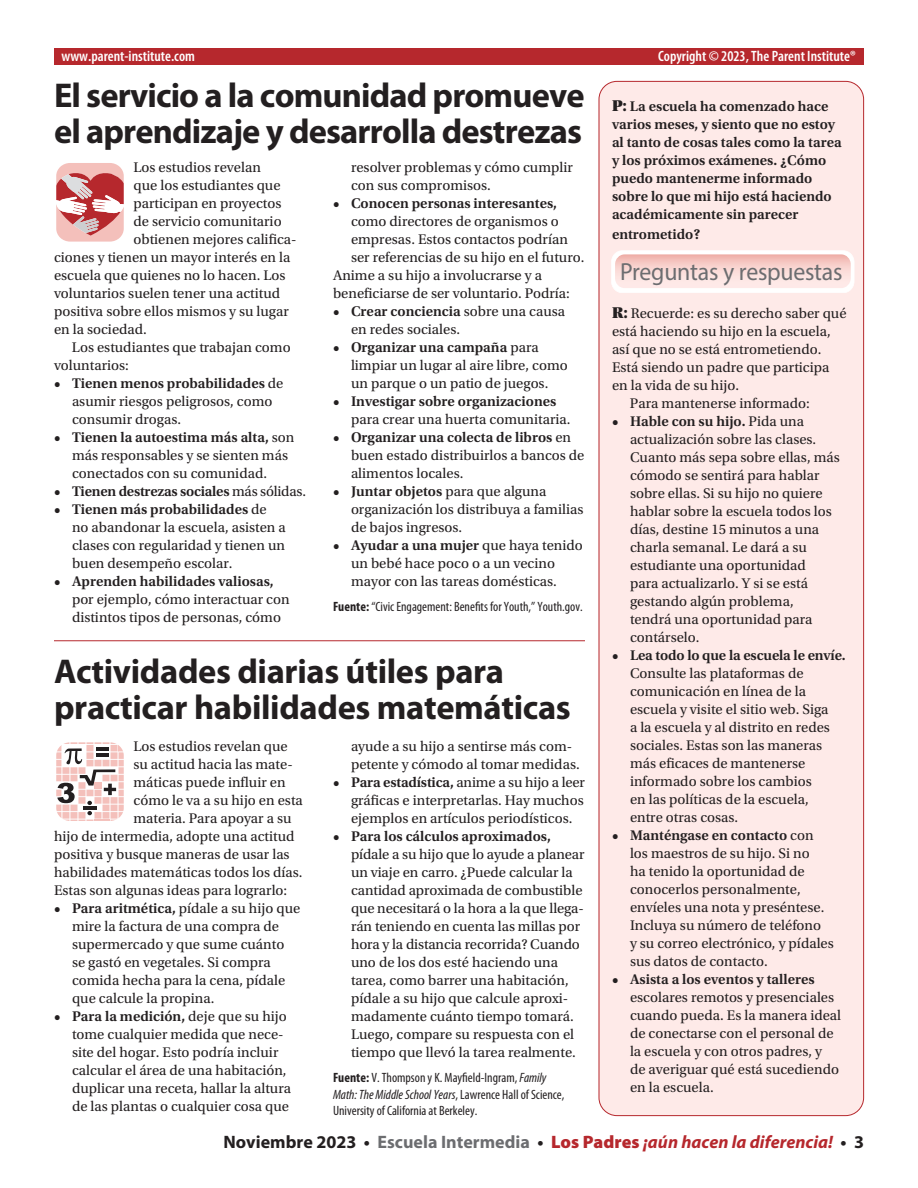
<style>
.page{position:relative;width:918px;height:1188px;background:#fff}
.page>*{position:absolute;margin:0;border:0;box-sizing:border-box;transform-origin:0 0}
.t1{font:700 34.5px/36px "Myriad Pro";letter-spacing:-.015em;color:#231f20}
.t2{font:24.75px "Block Berthold BQ";letter-spacing:-.01em;color:#6c6d70;scale:.96 1}
.t3{font:italic 700 18px "Myriad Pro";color:#b6282d}
.t4{font:600 condensed 15px "Myriad Pro";color:#fff}
.t5{font:14.7px/18px "Utopia Std";color:#231f20}
.t6{font:600 14.7px/18px "Utopia Std";color:#231f20}
.t7{font:condensed 13.5px/16.5px "Myriad Pro";color:#231f20}
.s1{font-weight:600}
.s2{font-weight:400}
.s3{font-weight:700}
.s4{font-style:italic}
.s5{font-family:"Utopia Std Black Headline";font-weight:400;font-size:16.5px}
.s6{font-family:"Utopia Std Black Headline";font-size:16.5px}
.s7{font-style:normal;color:#231f20}
.s8{font-style:normal;color:#6c6d70}
.s9{font-weight:900;font-style:normal}
</style>
<div class="page">
<svg style="left:56px;top:163px;width:68px;height:79px;background:#dc9697"></svg>
<svg style="left:56px;top:742px;width:68px;height:79px"></svg>
<div style="left:54px;top:49px;width:810px;height:16px;background:#b6282d"></div>
<hr style="left:54px;top:640px;width:531px;height:1px;background:#b6282d">
<div style="left:599px;top:81px;width:265px;height:1035px;background:#feeae8;border-radius:18px"></div>
<div style="left:611px;top:250px;width:243px;height:43px;background:#fff"></div>
<img style="left:615px;top:254px;width:236px;height:34px">
<p class="t4" style="left:62px;top:46px;width:135px">www.parent-institute.com</p>
<p class="t4" style="left:658px;top:46px;width:199px">Copyright © 2023, The Parent Institute®</p>
<h1 class="t1" style="left:54px;top:76px;width:532px">El servicio a la comunidad promueve el aprendizaje y desarrolla destrezas</h1>
<p class="t5" style="left:134px;top:158px;width:129px">Los estudios revelan</p>
<p class="t5" style="left:134px;top:176px;width:149px">que los estudiantes que</p>
<p class="t5" style="left:134px;top:194px;width:149px">participan en proyectos</p>
<p class="t5" style="left:134px;top:212px;width:150px">de servicio comunitario</p>
<p class="t5" style="left:134px;top:230px;width:165px">obtienen mejores califica-</p>
<p class="t5" style="left:54px;top:248px;width:238px">ciones y tienen un mayor interés en la</p>
<p class="t5" style="left:54px;top:266px;width:233px">escuela que quienes no lo hacen. Los</p>
<p class="t5" style="left:54px;top:284px;width:228px">voluntarios suelen tener una actitud</p>
<p class="t5" style="left:54px;top:302px;width:236px">positiva sobre ellos mismos y su lugar</p>
<p class="t5" style="left:54px;top:320px;width:94px">en la sociedad.</p>
<p class="t5" style="left:72px;top:338px;width:220px">Los estudiantes que trabajan como</p>
<p class="t5" style="left:54px;top:356px;width:76px">voluntarios:</p>
<p class="t5" style="left:72px;top:374px;width:213px;text-indent:-18px"><span class="s1">• Tienen menos probabilidades</span> de asumir riesgos peligrosos, como consumir drogas.</p>
<p class="t5" style="left:72px;top:428px;width:224px;text-indent:-18px"><span class="s1">• Tienen la autoestima más alta,</span> son más responsables y se sienten más conectados con su comunidad.</p>
<p class="t6" style="left:54px;top:482px;width:254px">• Tienen destrezas sociales <span class="s2">más sólidas.</span></p>
<p class="t5" style="left:72px;top:500px;width:215px;text-indent:-18px"><span class="s1">• Tienen más probabilidades</span> de no abandonar la escuela, asisten a clases con regularidad y tienen un buen desempeño escolar.</p>
<p class="t6" style="left:54px;top:572px;width:221px">• Aprenden habilidades valiosas,</p>
<p class="t5" style="left:72px;top:590px;width:219px">por ejemplo, cómo interactuar con distintos tipos de personas, cómo</p>
<p class="t5" style="left:351px;top:158px;width:223px">resolver problemas y cómo cumplir con sus compromisos.</p>
<p class="t6" style="left:333px;top:194px;width:226px">• Conocen personas interesantes,</p>
<p class="t5" style="left:351px;top:212px;width:209px">como directores de organismos o</p>
<p class="t5" style="left:351px;top:230px;width:219px">empresas. Estos contactos podrían</p>
<p class="t5" style="left:351px;top:248px;width:235px">ser referencias de su hijo en el futuro.</p>
<p class="t5" style="left:333px;top:266px;width:211px">Anime a su hijo a involucrarse y a</p>
<p class="t5" style="left:333px;top:284px;width:238px">beneficiarse de ser voluntario. Podría:</p>
<p class="t5" style="left:351px;top:302px;width:216px;text-indent:-18px"><span class="s1">• Crear conciencia</span> sobre una causa en redes sociales.</p>
<p class="t5" style="left:351px;top:338px;width:218px;text-indent:-18px"><span class="s1">• Organizar una campaña</span> para limpiar un lugar al aire libre, como un parque o un patio de juegos.</p>
<p class="t6" style="left:333px;top:392px;width:225px">• Investigar sobre organizaciones</p>
<p class="t5" style="left:351px;top:410px;width:221px">para crear una huerta comunitaria.</p>
<p class="t5" style="left:351px;top:428px;width:235px;text-indent:-18px"><span class="s1">• Organizar una colecta de libros</span> en buen estado distribuirlos a bancos de alimentos locales.</p>
<p class="t5" style="left:351px;top:482px;width:234px;text-indent:-18px"><span class="s1">• Juntar objetos</span> para que alguna organización los distribuya a familias de bajos ingresos.</p>
<p class="t5" style="left:351px;top:536px;width:233px;text-indent:-18px"><span class="s1">• Ayudar a una mujer</span> que haya tenido un bebé hace poco o a un vecino mayor con las tareas domésticas.</p>
<p class="t7" style="left:333px;top:598px;width:251px"><span class="s3">Fuente:</span> “Civic Engagement: Benefits for Youth,” Youth.gov.</p>
<h1 class="t1" style="left:54px;top:652px;width:518px">Actividades diarias útiles para practicar habilidades matemáticas</h1>
<p class="t5" style="left:134px;top:737px;width:156px">Los estudios revelan que</p>
<p class="t5" style="left:134px;top:755px;width:161px">su actitud hacia las mate-</p>
<p class="t5" style="left:134px;top:773px;width:154px">máticas puede influir en</p>
<p class="t5" style="left:134px;top:791px;width:171px">cómo le va a su hijo en esta</p>
<p class="t5" style="left:134px;top:809px;width:160px">materia. Para apoyar a su</p>
<p class="t5" style="left:54px;top:827px;width:242px">hijo de intermedia, adopte una actitud</p>
<p class="t5" style="left:54px;top:845px;width:237px">positiva y busque maneras de usar las</p>
<p class="t5" style="left:54px;top:863px;width:250px">habilidades matemáticas todos los días.</p>
<p class="t5" style="left:54px;top:881px;width:235px">Estas son algunas ideas para lograrlo:</p>
<p class="t5" style="left:72px;top:899px;width:230px;text-indent:-18px"><span class="s1">• Para aritmética,</span> pídale a su hijo que mire la factura de una compra de supermercado y que sume cuánto se gastó en vegetales. Si compra comida hecha para la cena, pídale que calcule la propina.</p>
<p class="t5" style="left:72px;top:1007px;width:221px;text-indent:-18px"><span class="s1">• Para la medición,</span> deje que su hijo tome cualquier medida que nece&shy;site del hogar. Esto podría incluir calcular el área de una habitación, duplicar una receta, hallar la altura de las plantas o cualquier cosa que</p>
<p class="t5" style="left:351px;top:737px;width:230px">ayude a su hijo a sentirse más com&shy;petente y cómodo al tomar medidas.</p>
<p class="t5" style="left:351px;top:773px;width:235px;text-align:justify;text-indent:-18px"><span class="s1">• Para estadística,</span> anime a su hijo a leer gráficas e interpretarlas. Hay muchos ejemplos en artículos periodísticos.</p>
<p class="t6" style="left:333px;top:827px;width:219px">• Para los cálculos aproximados,</p>
<p class="t5" style="left:351px;top:845px;width:235px">pídale a su hijo que lo ayude a planear un viaje en carro. ¿Puede calcular la cantidad aproximada de combustible que necesitará o la hora a la que llega&shy;rán teniendo en cuenta las millas por hora y la distancia recorrida? Cuando uno de los dos esté haciendo una tarea, como barrer una habitación, pídale a su hijo que calcule aproxi&shy;madamente cuánto tiempo tomará.<br>Luego, compare su respuesta con el tiempo que llevó la tarea realmente.</p>
<p class="t7" style="left:333px;top:1070px;width:233px"><span class="s3">Fuente:</span> V. Thompson y K. Mayfield-Ingram, <span class="s4">Family<br>Math: The Middle School Years</span>, Lawrence Hall of Science,<br>University of California at Berkeley.</p>
<p class="t6" style="left:612px;top:98px;width:231px"><span class="s5">P:</span> La escuela ha comenzado hace varios meses, y siento que no estoy al tanto de cosas tales como la tarea y los próximos exámenes. ¿Cómo puedo mantenerme informado sobre lo que mi hijo está haciendo académicamente sin parecer</p>
<p class="t6" style="left:612px;top:225px;width:90px">entrometido?</p>
<h2 class="t2" style="left:620px;top:256px;width:233px">Preguntas y respuestas</h2>
<p class="t5" style="left:612px;top:305px;width:236px"><span class="s6">R:</span> Recuerde: es su derecho saber qué</p>
<p class="t5" style="left:612px;top:323px;width:220px">está haciendo su hijo en la escuela,</p>
<p class="t5" style="left:612px;top:341px;width:211px">así que no se está entrometiendo.</p>
<p class="t5" style="left:612px;top:359px;width:219px">Está siendo un padre que participa</p>
<p class="t5" style="left:612px;top:377px;width:129px">en la vida de su hijo.</p>
<p class="t5" style="left:630px;top:395px;width:181px">Para mantenerse informado:</p>
<p class="t5" style="left:630px;top:413px;width:211px;text-indent:-18px"><span class="s1">• Hable con su hijo.</span> Pida una actualización sobre las clases.<br>Cuanto más sepa sobre ellas, más cómodo se sentirá para hablar sobre ellas. Si su hijo no quiere hablar sobre la escuela todos los días, destine 15 minutos a una charla semanal. Le dará a su estudiante una oportunidad<br>para actualizarlo. Y si se está gestando algún problema,<br>tendrá una oportunidad para contárselo.</p>
<p class="t6" style="left:612px;top:647px;width:235px">• Lea todo lo que la escuela le envíe.</p>
<p class="t5" style="left:630px;top:665px;width:201px">Consulte las plataformas de comunicación en línea de la escuela y visite el sitio web. Siga a la escuela y al distrito en redes sociales. Estas son las maneras más eficaces de mantenerse informado sobre los cambios en las políticas de la escuela, entre otras cosas.</p>
<p class="t5" style="left:630px;top:827px;width:205px;text-indent:-18px"><span class="s1">• Manténgase en contacto</span> con los maestros de su hijo. Si no<br>ha tenido la oportunidad de conocerlos personalmente, envíeles una nota y preséntese.<br>Incluya su número de teléfono<br>y su correo electrónico, y pídales sus datos de contacto.</p>
<p class="t6" style="left:612px;top:971px;width:204px">• Asista a los eventos y talleres</p>
<p class="t5" style="left:630px;top:989px;width:213px">escolares remotos y presenciales cuando pueda. Es la manera ideal de conectarse con el personal de la escuela y con otros padres, y de averiguar qué está sucediendo en la escuela.</p>
<p class="t3" style="left:223px;top:1130px;width:642px"><span class="s7">Noviembre 2023 •</span> <span class="s8">Escuela Intermedia</span> <span class="s7">•</span> <span class="s9">Los Padres</span> ¡aún hacen la diferencia! <span class="s7">• 3</span></p>
</div>
